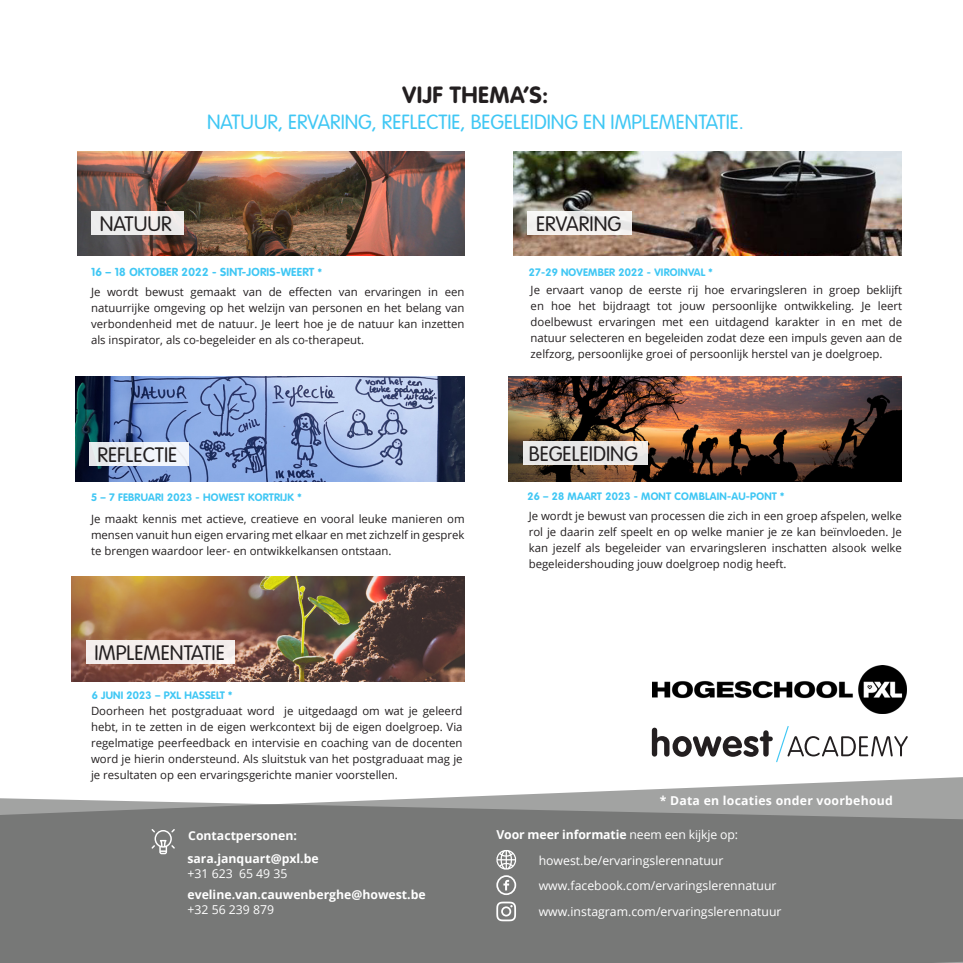
<style>
.page{position:relative;width:963px;height:963px;background:#fff}
.page>*{position:absolute;margin:0;border:0;box-sizing:border-box;transform-origin:0 0}
.t1{font:700 23.1px "VAG Rounded Std";letter-spacing:.02em;color:#231f20}
.t2{font:300 20.65px "VAG Rounded Std";color:#231f20}
.t3{font:300 20.3px "VAG Rounded Std";color:#40c7f4}
.t4{font:12.25px/25.6px "Open Sans";color:#fff}
.t5{font:700 12.25px/23.3px "Open Sans";color:#fff}
.t6{font:700 12.25px "Open Sans";letter-spacing:.02em;color:#fff}
.t7{font:11.38px/15.9px "Open Sans";color:#231f20;text-align:justify}
.t8{font:700 11.38px "VAG Rounded Std";letter-spacing:.02em;color:#40c7f4}
.t9{font:700 10.67px "VAG Rounded Std";letter-spacing:.02em;color:#40c7f4}
.s1{font-size:10.67px}
.s2{font-weight:700}
</style>
<div class="page">
<svg style="left:460px;top:777px;width:502px;height:20px"></svg>
<svg style="left:0;top:797px;width:962px;height:165px;background:#7b7c7b"></svg>
<svg style="left:151px;top:828px;width:24px;height:26px"></svg>
<svg style="left:651px;top:726px;width:256px;height:36px"></svg>
<img style="left:652px;top:665px;width:254px;height:48px">
<svg style="left:495px;top:848px;width:22px;height:22px"></svg>
<div style="left:496px;top:875px;width:20px;height:19px;border:2px solid #fff;border-radius:50%"></div>
<svg style="left:503px;top:879px;width:6px;height:11px"></svg>
<svg style="left:496px;top:901px;width:20px;height:20px"></svg>
<img style="left:78px;top:151px;width:386px;height:104px">
<img style="left:508px;top:377px;width:393px;height:104px">
<div style="left:522px;top:441px;width:125px;height:24px;background:#e7e7e6"></div>
<div style="left:91px;top:211px;width:93px;height:24px;background:#eeeded"></div>
<img style="left:72px;top:576px;width:392px;height:105px">
<div style="left:86px;top:640px;width:148px;height:24px;background:#f4eeec"></div>
<img style="left:75px;top:377px;width:389px;height:104px">
<div style="left:89px;top:442px;width:100px;height:24px;background:linear-gradient(to right,#e5e7ea,#f5f8ff)"></div>
<img style="left:513px;top:151px;width:388px;height:104px">
<div style="left:527px;top:211px;width:105px;height:24px;background:linear-gradient(to right,#f4f3f2,#efedec)"></div>
<h2 class="t2" style="left:100px;top:211px;width:74px">NATUUR</h2>
<h1 class="t1" style="left:402px;top:82px;width:147px">VIJF THEMA’S:</h1>
<h3 class="t3" style="left:207px;top:110px;width:538px">NATUUR, ERVARING, REFLECTIE, BEGELEIDING EN IMPLEMENTATIE.</h3>
<h2 class="t2" style="left:536px;top:212px;width:87px">ERVARING</h2>
<p class="t8" style="left:91px;top:265px;width:232px">16 – 18 OKTOBER 2022 - SINT-JORIS-WEERT <span class="s1">*</span></p>
<p class="t7" style="left:91px;top:283px;width:375px">Je wordt bewust gemaakt van de effecten van ervaringen in een natuurrijke omgeving op het welzijn van personen en het belang van verbondenheid met de natuur. Je leert hoe je de natuur kan inzetten als inspirator, als co-begeleider en als co-therapeut.</p>
<p class="t9" style="left:528px;top:266px;width:185px">27-29 NOVEMBER 2022 - VIROINVAL *</p>
<p class="t7" style="left:530px;top:282px;width:373px">Je ervaart vanop de eerste rij hoe ervaringsleren in groep beklijft en hoe het bijdraagt tot jouw persoonlijke ontwikkeling. Je leert doelbewust ervaringen met een uitdagend karakter in en met de natuur selecteren en begeleiden zodat deze een impuls geven aan de zelfzorg, persoonlijke groei of persoonlijk herstel van je doelgroep.</p>
<h2 class="t2" style="left:97px;top:443px;width:81px">REFLECTIE</h2>
<p class="t9" style="left:91px;top:491px;width:212px">5 – 7 FEBRUARI 2023 - HOWEST KORTRIJK *</p>
<p class="t7" style="left:91px;top:510px;width:375px">Je maakt kennis met actieve, creatieve en vooral leuke manieren om mensen vanuit hun eigen ervaring met elkaar en met zichzelf in gesprek te brengen waardoor leer- en ontwikkelkansen ontstaan.</p>
<h2 class="t2" style="left:94px;top:640px;width:132px">IMPLEMENTATIE</h2>
<p class="t9" style="left:92px;top:688px;width:142px">6 JUNI 2023 – PXL HASSELT *</p>
<p class="t7" style="left:91px;top:702px;width:373px">Doorheen het postgraduaat word je uitgedaagd om wat je geleerd hebt, in te zetten in de eigen werkcontext bij de eigen doelgroep. Via regelmatige peerfeedback en intervisie en coaching van de docenten word je hierin ondersteund. Als sluitstuk van het postgraduaat mag je je resultaten op een ervaringsgerichte manier voorstellen.</p>
<p class="t5" style="left:187px;top:823px;width:133px">Contactpersonen: sara.janquart@pxl.be</p>
<p class="t4" style="left:187px;top:860px;width:102px">+31 623 65 49 35</p>
<p class="t5" style="left:187px;top:882px;width:240px">eveline.van.cauwenberghe@howest.be</p>
<p class="t4" style="left:187px;top:896px;width:88px">+32 56 239 879</p>
<h2 class="t2" style="left:528px;top:442px;width:110px">BEGELEIDING</h2>
<p class="t9" style="left:527px;top:490px;width:258px">26 – 28 MAART 2023 - MONT COMBLAIN-AU-PONT *</p>
<p class="t7" style="left:528px;top:507px;width:375px">Je wordt je bewust van processen die zich in een groep afspelen, welke rol je daarin zelf speelt en op welke manier je ze kan beïnvloeden. Je kan jezelf als begeleider van ervaringsleren inschatten alsook welke begeleidershouding jouw doelgroep nodig heeft.</p>
<p class="t6" style="left:659px;top:791px;width:235px">* Data en locaties onder voorbehoud</p>
<p class="t4" style="left:538px;top:821px;width:244px;text-indent:-42px"><span class="s2">Voor meer informatie</span> neem een kijkje op: howest.be/ervaringslerennatuur www.facebook.com/ervaringslerennatuur www.instagram.com/ervaringslerennatuur</p>
</div>
